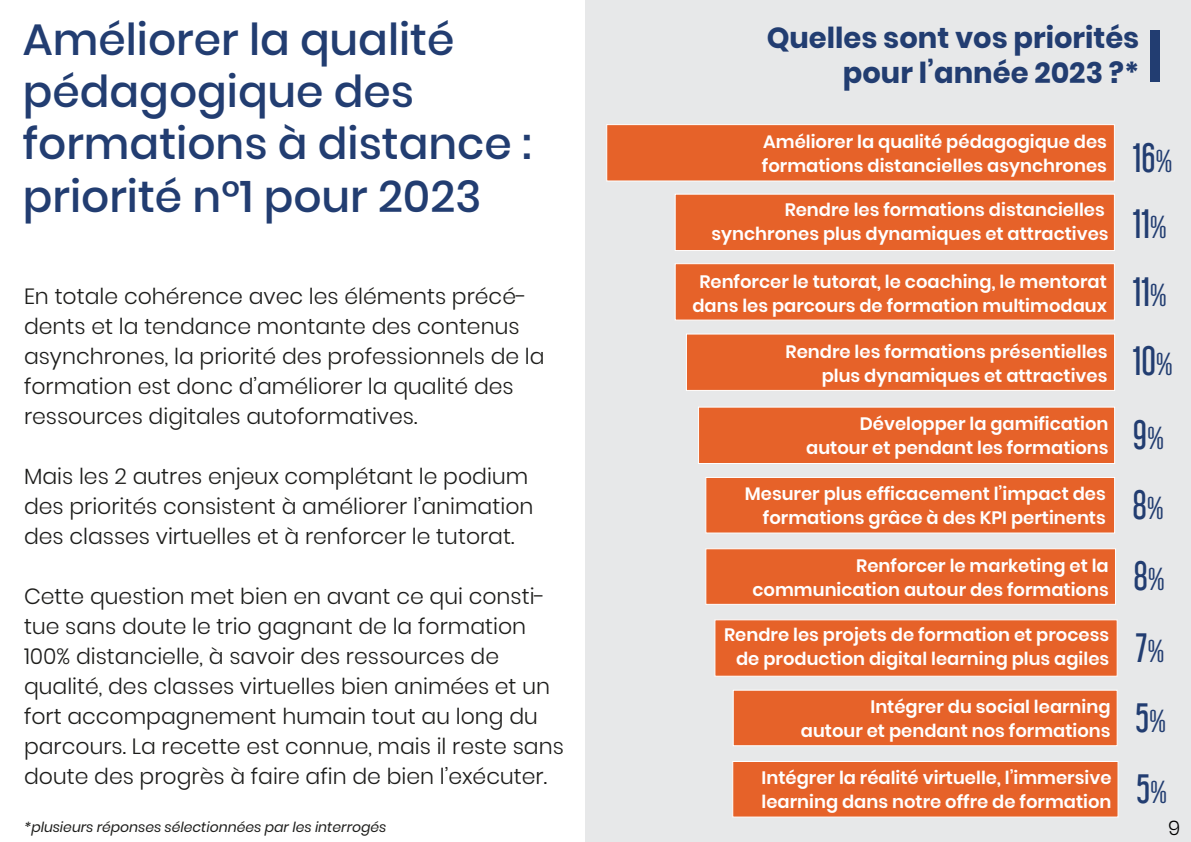
<style>
.page{position:relative;width:1191px;height:842px;background:#fff}
.page>*{position:absolute;margin:0;border:0;box-sizing:border-box;transform-origin:0 0}
.t1{font:500 44px/52px "Poppins";color:#223d71}
.t2{font:36px/67.6px "Libel Suit Rg";color:#223d71}
.t3{font:700 28.8px/34.6px "Poppins";color:#223d71;text-align:right}
.t4{font:300 22px/30px "Poppins";color:#1d1d1b}
.t5{font:300 20px "Poppins";color:#000}
.t6{font:600 18px/24px "Poppins";color:#fff;text-align:right}
.t7{font:italic 14px "Poppins";color:#1d1d1b}
.s1{font-size:28px}
</style>
<div class="page">
<div style="left:586px;top:1px;width:605px;height:841px;background:#e7e8e9"></div>
<div style="left:606px;top:124px;width:508px;height:57px;background:#e66229;border:1px solid #fff"></div>
<div style="left:674px;top:194px;width:440px;height:57px;background:#e66229;border:1px solid #fff"></div>
<div style="left:674px;top:263px;width:440px;height:58px;background:#e66229;border:1px solid #fff"></div>
<div style="left:686px;top:334px;width:429px;height:57px;background:#e66229;border:1px solid #fff"></div>
<div style="left:698px;top:407px;width:417px;height:57px;background:#e66229;border:1px solid #fff"></div>
<div style="left:705px;top:477px;width:410px;height:56px;background:#e66229;border:1px solid #fff"></div>
<div style="left:1150px;top:30px;width:9px;height:52px;background:#223d71"></div>
<div style="left:705px;top:548px;width:411px;height:57px;background:#e66229;border:1px solid #fff"></div>
<div style="left:714px;top:619px;width:403px;height:58px;background:#e66229;border:1px solid #fff"></div>
<div style="left:732px;top:690px;width:385px;height:56px;background:#e66229;border:1px solid #fff"></div>
<div style="left:732px;top:761px;width:386px;height:56px;background:#e66229;border:1px solid #fff"></div>
<h1 class="t1" style="left:23px;top:14px;width:510px">Améliorer la qualité pédagogique des formations à distance : priorité n°1 pour 2023</h1>
<p class="t4" style="left:24px;top:281px;width:522px">En totale cohérence avec les éléments précé&shy;dents et la tendance montante des contenus asynchrones, la priorité des professionnels de la formation est donc d’améliorer la qualité des ressources digitales autoformatives.</p>
<p class="t4" style="left:24px;top:461px;width:511px">Mais les 2 autres enjeux complétant le podium des priorités consistent à améliorer l’animation des classes virtuelles et à renforcer le tutorat.</p>
<p class="t4" style="left:24px;top:581px;width:541px">Cette question met bien en avant ce qui consti&shy;tue sans doute le trio gagnant de la formation 100% distancielle, à savoir des ressources de qualité, des classes virtuelles bien animées et un fort accompagnement humain tout au long du parcours. La recette est connue, mais il reste sans doute des progrès à faire afin de bien l’exécuter.</p>
<p class="t7" style="left:25px;top:819px;width:363px">*plusieurs réponses sélectionnées par les interrogés</p>
<h3 class="t3" style="left:766px;top:21px;width:374px">Quelles sont vos priorités pour l’année 2023 ?*</h3>
<p class="t6" style="left:762px;top:130px;width:346px;text-align:left">Améliorer la qualité pédagogique des formations distancielles asynchrones</p>
<p class="t6" style="left:711px;top:198px;width:399px">Rendre les formations distancielles synchrones plus dynamiques et attractives</p>
<p class="t6" style="left:692px;top:270px;width:416px;text-align:center">Renforcer le tutorat, le coaching, le mentorat dans les parcours de formation multimodaux</p>
<p class="t6" style="left:785px;top:340px;width:323px">Rendre les formations présentielles plus dynamiques et attractives</p>
<p class="t6" style="left:806px;top:412px;width:304px">Développer la gamification autour et pendant les formations</p>
<p class="t6" style="left:745px;top:482px;width:362px">Mesurer plus efficacement l’impact des formations grâce à des KPI pertinents</p>
<p class="t6" style="left:752px;top:553px;width:358px">Renforcer le marketing et la communication autour des formations</p>
<p class="t6" style="left:724px;top:623px;width:386px">Rendre les projets de formation et process de production digital learning plus agiles</p>
<p class="t6" style="left:801px;top:695px;width:311px">Intégrer du social learning<br>autour et pendant nos formations</p>
<p class="t6" style="left:761px;top:766px;width:351px;text-align:left">Intégrer la réalité virtuelle, l’immersive learning dans notre offre de formation</p>
<h2 class="t2" style="left:1132px;top:121px;width:42px">16<span class="s1">%<br></span>11<span class="s1">%<br></span>11<span class="s1">%<br></span>10<span class="s1">%</span></h2>
<h2 class="t2" style="left:1132px;top:397px;width:33px;line-height:69.6px">9<span class="s1">%<br></span>8<span class="s1">%</span></h2>
<h2 class="t2" style="left:1133px;top:538px;width:33px">8<span class="s1">%</span></h2>
<h2 class="t2" style="left:1135px;top:609px;width:32px;line-height:69.6px">7<span class="s1">%<br></span>5<span class="s1">%</span></h2>
<h2 class="t2" style="left:1136px;top:751px;width:32px">5<span class="s1">%</span></h2>
<p class="t5" style="left:1168px;top:816px;width:14px">9</p>
</div>
